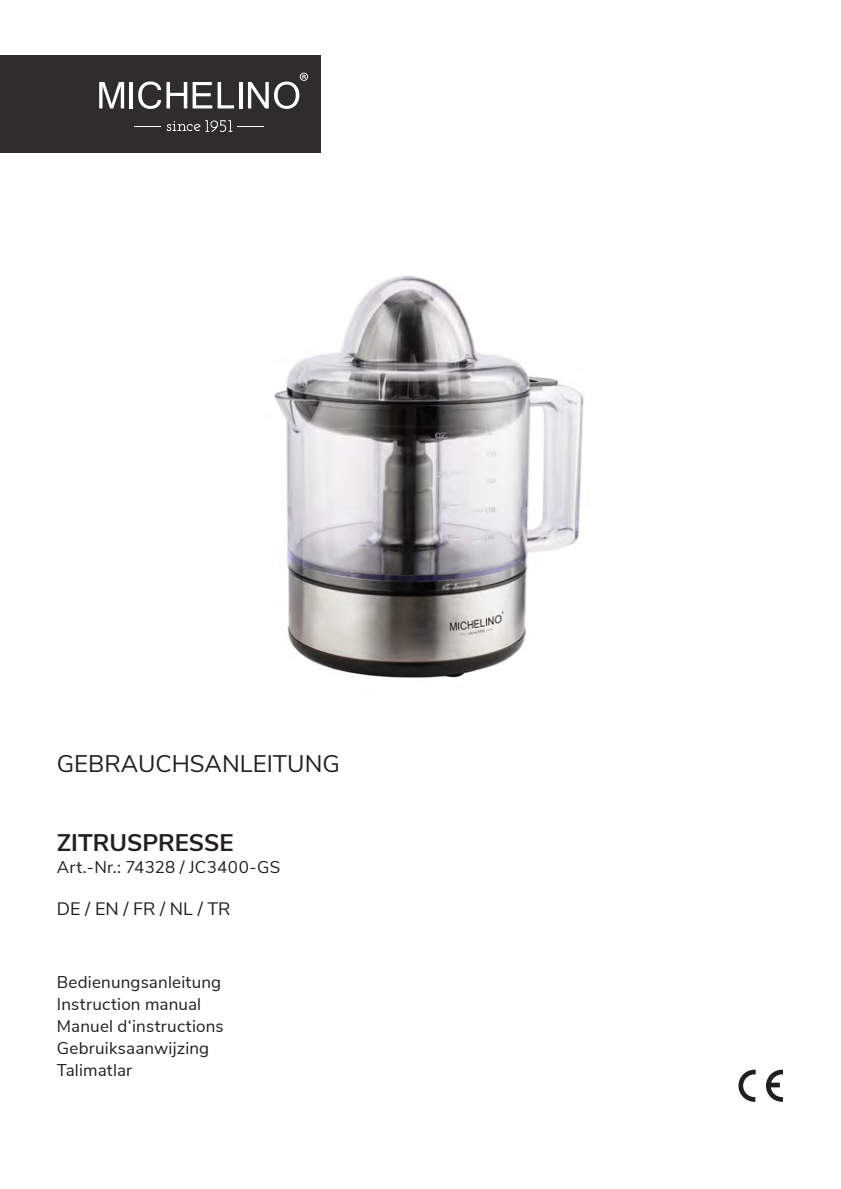
<style>
.page{position:relative;width:841px;height:1189px;background:#fff}
.page>*{position:absolute;margin:0;border:0;box-sizing:border-box;transform-origin:0 0}
.t1{font:24px "Nunito Sans";color:#231f20}
.t2{font:700 24px "Nunito Sans";color:#231f20}
.t3{font:18px "Nunito Sans";color:#231f20}
.t4{font:17px/22px "Nunito Sans";letter-spacing:.01em;color:#231f20}
</style>
<div class="page">
<svg style="left:738px;top:1069px;width:17px;height:32px"></svg>
<svg style="left:766px;top:1069px;width:16px;height:32px"></svg>
<img style="left:274px;top:275px;width:310px;height:403px">
<div style="left:0;top:55px;width:320px;height:98px;background:#2f2c2c"></div>
<svg style="left:99px;top:82px;width:25px;height:26px"></svg>
<hr style="left:129px;top:82px;width:4px;height:26px;background:#fff">
<svg style="left:138px;top:81px;width:96px;height:28px"></svg>
<hr style="left:239px;top:82px;width:4px;height:26px;background:#fff">
<svg style="left:238px;top:126px;width:26px;height:1px"></svg>
<svg style="left:135px;top:126px;width:26px;height:1px"></svg>
<svg style="left:167px;top:120px;width:65px;height:12px"></svg>
<svg style="left:248px;top:73px;width:60px;height:36px"></svg>
<h1 class="t1" style="left:57px;top:746px;width:284px">GEBRAUCHSANLEITUNG</h1>
<h1 class="t2" style="left:57px;top:825px;width:178px">ZITRUSPRESSE</h1>
<p class="t4" style="left:57px;top:855px;width:225px">Art.-Nr.: 74328 / JC3400-GS</p>
<p class="t3" style="left:57px;top:895px;width:175px">DE / EN / FR / NL / TR</p>
<p class="t4" style="left:57px;top:970px;width:168px">Bedienungsanleitung<br>Instruction manual<br>Manuel d‘instructions<br>Gebruiksaanwijzing<br>Talimatlar</p>
</div>
